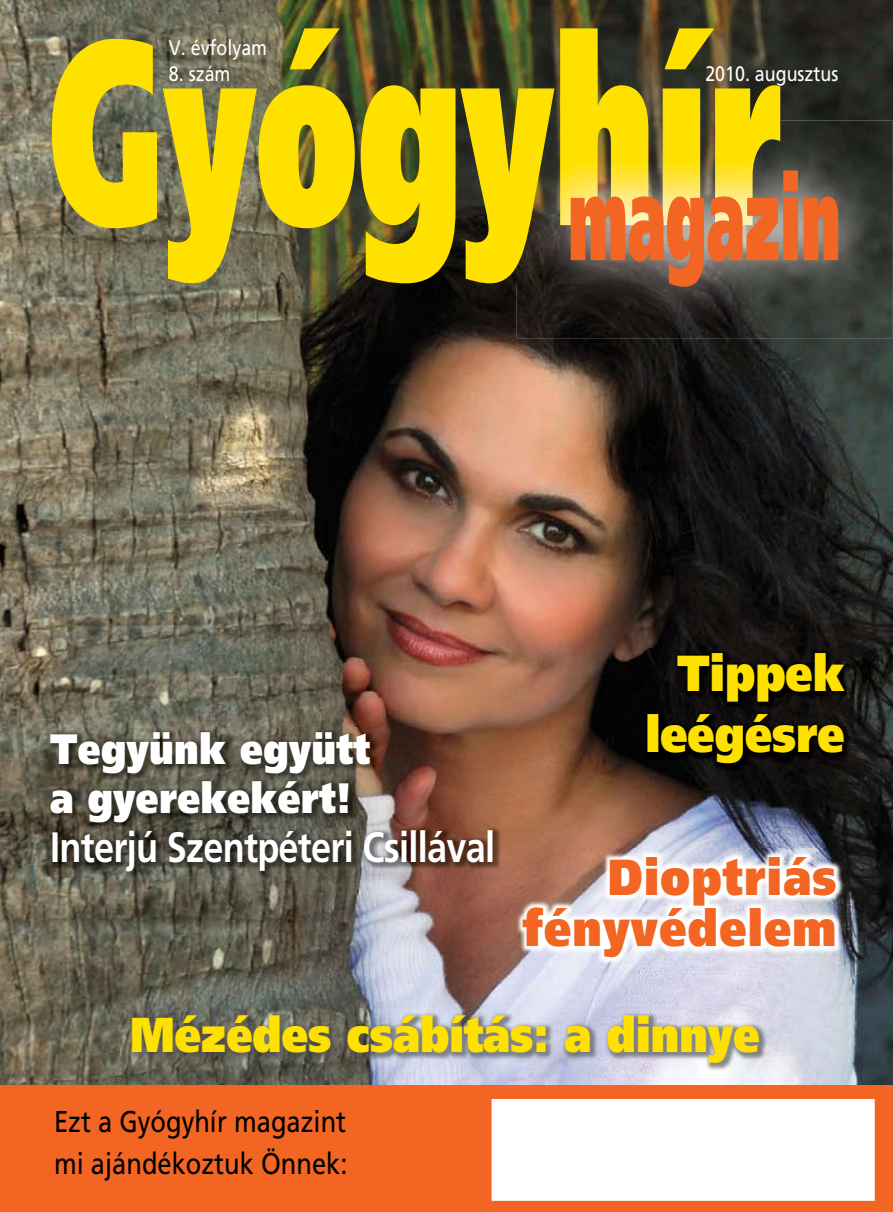
<style>
.page{position:relative;width:893px;height:1212px;background:#fff}
.page>*{position:absolute;margin:0;border:0;box-sizing:border-box;transform-origin:0 0}
.t1{font:800 262.2px "Frutiger Alt";color:#ffe100;scale:.57 1}
.t2{font:800 119.55px "Frutiger Alt";color:#f26522;scale:.49 1}
.t3{font:800 50.7px/50.7px "Frutiger Alt";letter-spacing:.03em;color:#f26522;text-align:right;scale:.85 1}
.t4{font:800 50.55px/61.2px "Frutiger Alt";color:#ffe100;text-align:right;scale:.85 1}
.t5{font:800 48.9px "Frutiger Alt";color:#ffe100;scale:.85 1}
.t6{font:700 42.45px "Frutiger Alt";letter-spacing:-.02em;color:#fff;scale:.85 1}
.t7{font:800 42.45px/48.9px "Frutiger Alt";letter-spacing:.01em;color:#fff;scale:.85 1}
.t8{font:30px/42px "Frutiger Alt A";color:#000;scale:.85 1}
.t9{font:21px "Frutiger Alt A";color:#fff;scale:.85 1}
</style>
<div class="page">
<img style="left:0;top:0;width:893px;height:1085px">
<div style="left:0;top:1085px;width:893px;height:127px;background:#f26522"></div>
<div style="left:492px;top:1099px;width:383px;height:102px;background:#fff"></div>
<img style="left:46px;top:727px;width:455px;height:153px">
<img style="left:643px;top:648px;width:211px;height:124px">
<img style="left:731px;top:121px;width:161px;height:217px">
<img style="left:516px;top:283px;width:215px;height:55px">
<img style="left:516px;top:121px;width:264px;height:162px">
<img style="left:514px;top:848px;width:331px;height:118px">
<img style="left:128px;top:1010px;width:640px;height:61px">
<h1 class="t1" style="left:49px;top:-27px;width:1288px">Gyógyhír</h1>
<p class="t9" style="left:169px;top:35px;width:117px">V. évfolyam</p>
<p class="t9" style="left:169px;top:61px;width:74px">8. szám</p>
<p class="t9" style="left:705px;top:61px;width:158px">2010. augusztus</p>
<h2 class="t2" style="left:568px;top:145px;width:558px">magazin</h2>
<h3 class="t7" style="left:50px;top:724px;width:378px">Tegyünk együtt a gyerekekért!</h3>
<h3 class="t6" style="left:50px;top:822px;width:525px">Interjú Szentpéteri Csillával</h3>
<h3 class="t4" style="left:645px;top:642px;width:236px">Tippek leégésre</h3>
<h3 class="t3" style="left:523px;top:852px;width:370px">Dioptriás fényvédelem</h3>
<h3 class="t5" style="left:130px;top:1004px;width:742px">Mézédes csábítás: a dinnye</h3>
<p class="t8" style="left:54px;top:1100px;width:347px">Ezt a Gyógyhír magazint mi ajándékoztuk Önnek:</p>
</div>
